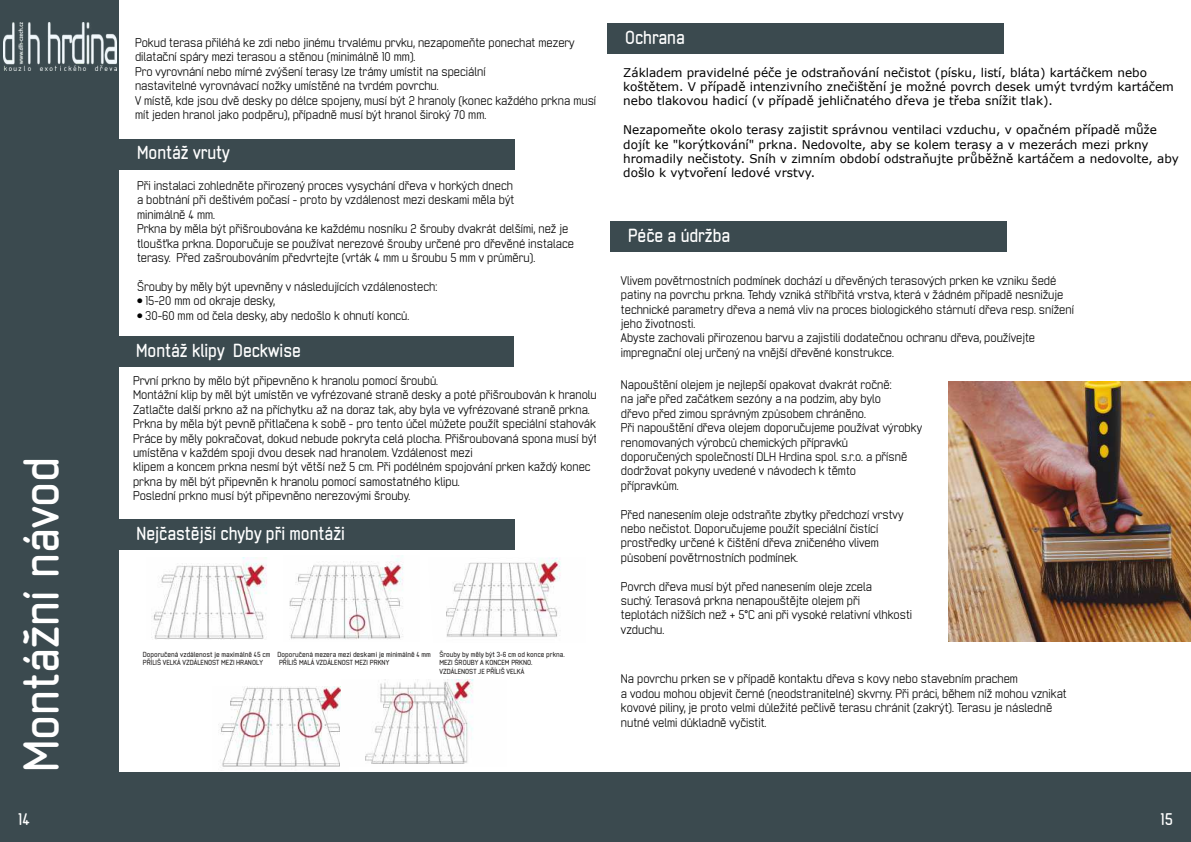
<style>
.page{position:relative;width:1191px;height:842px;background:#fff}
.page>*{position:absolute;margin:0;border:0;box-sizing:border-box;transform-origin:0 0}
.t1{font:700 48px "Neutraliser Sans";color:#fff}
.t2{font:700 18px "Neutraliser Sans";color:#fff;scale:.94 1}
.t3{font:700 16px "Neutraliser Sans";color:#fff}
.t4{font:12px/14.4px "Neutraliser Sans";color:#000}
.t5{font:12px/14.4px "Verdana";color:#000}
.t6{font:700 7px/8.4px "Neutraliser Sans";color:#2b2929}
</style>
<div class="page">
<div style="left:0;top:0;width:118px;height:842px;background:#3b4a4f"></div>
<img style="left:218px;top:687px;width:123px;height:80px">
<img style="left:365px;top:680px;width:109px;height:84px">
<img style="left:151px;top:558px;width:116px;height:81px">
<img style="left:289px;top:555px;width:115px;height:84px">
<img style="left:446px;top:557px;width:115px;height:80px">
<div style="left:118px;top:139px;width:397px;height:30px;background:#3b4a4f"></div>
<img style="left:948px;top:381px;width:242px;height:261px">
<div style="left:117px;top:336px;width:397px;height:30px;background:#3b4a4f"></div>
<div style="left:118px;top:519px;width:397px;height:30px;background:#3b4a4f"></div>
<div style="left:606px;top:23px;width:397px;height:31px;background:#3b4a4f"></div>
<div style="left:609px;top:221px;width:397px;height:31px;background:#3b4a4f"></div>
<div style="left:0;top:772px;width:594px;height:70px;background:#3b4a4f"></div>
<div style="left:594px;top:772px;width:597px;height:70px;background:#3b4a4f"></div>
<img style="left:4px;top:22px;width:113px;height:49px">
<p class="t4" style="left:135px;top:35px;width:463px">Pokud terasa přiléhá ke zdi nebo jinému trvalému prvku, nezapomeňte ponechat mezery dilatační spáry mezi terasou a stěnou (minimálně 10 mm).<br>Pro vyrovnání nebo mírné zvýšení terasy lze trámy umístit na speciální<br>nastavitelné vyrovnávací nožky umístěné na tvrdém povrchu.<br>V místě, kde jsou dvě desky po délce spojeny, musí být 2 hranoly (konec každého prkna musí mít jeden hranol jako podpěru), případně musí být hranol široký 70 mm.</p>
<h2 class="t2" style="left:137px;top:143px;width:100px">Montáž vruty</h2>
<p class="t4" style="left:137px;top:178px;width:438px">Při instalaci zohledněte přirozený proces vysychání dřeva v horkých dnech<br>a bobtnání při deštivém počasí - proto by vzdálenost mezi deskami měla být<br>minimálně 4 mm.<br>Prkna by měla být přišroubována ke každému nosníku 2 šrouby dvakrát delšími, než je tloušťka prkna. Doporučuje se používat nerezové šrouby určené pro dřevěné instalace terasy. Před zašroubováním předvrtejte (vrták 4 mm u šroubu 5 mm v průměru).</p>
<p class="t4" style="left:137px;top:279px;width:302px">Šrouby by měly být upevněny v následujících vzdálenostech:</p>
<p class="t4" style="left:137px;top:294px;width:139px">• 15-20 mm od okraje desky,</p>
<p class="t4" style="left:137px;top:308px;width:274px">• 30-60 mm od čela desky, aby nedošlo k ohnutí konců.</p>
<h2 class="t2" style="left:136px;top:340px;width:177px">Montáž klipy Deckwise</h2>
<h2 class="t2" style="left:625px;top:27px;width:65px">Ochrana</h2>
<p class="t5" style="left:623px;top:65px;width:552px">Základem pravidelné péče je odstraňování nečistot (písku, listí, bláta) kartáčkem nebo koštětem. V případě intenzivního znečištění je možné povrch desek umýt tvrdým kartáčem nebo tlakovou hadicí (v případě jehličnatého dřeva je třeba snížit tlak).</p>
<p class="t5" style="left:623px;top:122px;width:557px">Nezapomeňte okolo terasy zajistit správnou ventilaci vzduchu, v opačném případě může dojít ke "korýtkování" prkna. Nedovolte, aby se kolem terasy a v mezerách mezi prkny hromadily nečistoty. Sníh v zimním období odstraňujte průběžně kartáčem a nedovolte, aby došlo k vytvoření ledové vrstvy.</p>
<h2 class="t2" style="left:628px;top:225px;width:110px">Péče a údržba</h2>
<p class="t4" style="left:621px;top:273px;width:454px">Vlivem povětrnostních podmínek dochází u dřevěných terasových prken ke vzniku šedé patiny na povrchu prkna. Tehdy vzniká stříbřitá vrstva, která v žádném případě nesnižuje technické parametry dřeva a nemá vliv na proces biologického stárnutí dřeva resp. snížení jeho životnosti.<br>Abyste zachovali přirozenou barvu a zajistili dodatečnou ochranu dřeva, používejte impregnační olej určený na vnější dřevěné konstrukce.</p>
<p class="t4" style="left:133px;top:373px;width:467px">První prkno by mělo být připevněno k hranolu pomocí šroubů.<br>Montážní klip by měl být umístěn ve vyfrézované straně desky a poté přišroubován k hranolu.<br>Zatlačte další prkno až na příchytku až na doraz tak, aby byla ve vyfrézované straně prkna.<br>Prkna by měla být pevně přitlačena k sobě - pro tento účel můžete použít speciální stahovák.<br>Práce by měly pokračovat, dokud nebude pokryta celá plocha. Přišroubovaná spona musí být umístěna v každém spoji dvou desek nad hranolem. Vzdálenost mezi<br>klipem a koncem prkna nesmí být větší než 5 cm. Při podélném spojování prken každý konec prkna by měl být připevněn k hranolu pomocí samostatného klipu.<br>Poslední prkno musí být připevněno nerezovými šrouby.</p>
<p class="t4" style="left:621px;top:377px;width:303px">Napouštění olejem je nejlepší opakovat dvakrát ročně:<br>na jaře před začátkem sezóny a na podzim, aby bylo<br>dřevo před zimou správným způsobem chráněno.<br>Při napouštění dřeva olejem doporučujeme používat výrobky renomovaných výrobců chemických přípravků doporučených společností DLH Hrdina spol. s.r.o. a přísně dodržovat pokyny uvedené v návodech k těmto<br>přípravkům.</p>
<p class="t4" style="left:621px;top:507px;width:284px">Před nanesením oleje odstraňte zbytky předchozí vrstvy nebo nečistot. Doporučujeme použít speciální čistící prostředky určené k čištění dřeva zničeného vlivem působení povětrnostních podmínek.</p>
<p class="t4" style="left:621px;top:579px;width:293px">Povrch dřeva musí být před nanesením oleje zcela<br>suchý. Terasová prkna nenapouštějte olejem při<br>teplotách nižších než + 5°C ani při vysoké relativní vlhkosti vzduchu.</p>
<h1 class="t1" style="left:14px;top:772px;width:317px;rotate:-90deg">Montážní návod</h1>
<h3 class="t3" style="left:24px;top:805px;width:13px">14</h3>
<h2 class="t2" style="left:137px;top:523px;width:223px">Nejčastější chyby při montáži</h2>
<p class="t6" style="left:143px;top:650px;width:129px">Doporučená vzdálenost je maximálně 45 cm<br>PŘÍLIŠ VELKÁ VZDÁLENOST MEZI HRANOLY</p>
<p class="t6" style="left:277px;top:650px;width:155px">Doporučená mezera mezi deskami je minimálně 4 mm<br>PŘÍLIŠ MALÁ VZDÁLENOST MEZI PRKNY</p>
<p class="t6" style="left:439px;top:650px;width:127px">Šrouby by měly být 3-6 cm od konce prkna.<br>MEZI ŠROUBY A KONCEM PRKNO.<br>VZDÁLENOST JE PŘÍLIŠ VELKÁ</p>
<p class="t4" style="left:621px;top:672px;width:447px">Na povrchu prken se v případě kontaktu dřeva s kovy nebo stavebním prachem<br>a vodou mohou objevit černé (neodstranitelné) skvrny. Při práci, během níž mohou vznikat kovové piliny, je proto velmi důležité pečlivě terasu chránit (zakrýt). Terasu je následně nutné velmi důkladně vyčistit.</p>
<h3 class="t3" style="left:18px;top:810px;width:13px">14</h3>
<h3 class="t3" style="left:1160px;top:810px;width:14px">15</h3>
</div>
